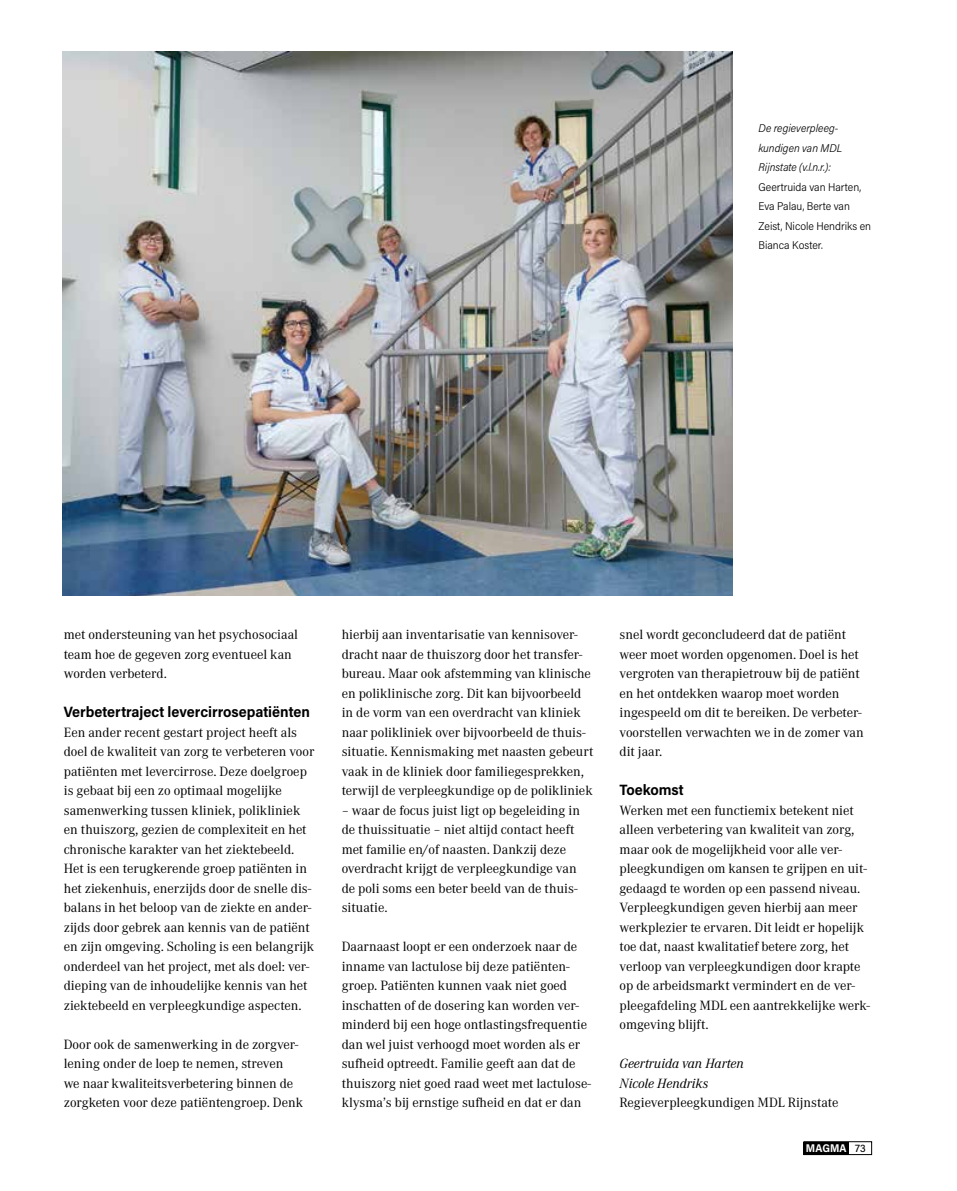
<style>
.page{position:relative;width:957px;height:1191px;background:#fff}
.page>*{position:absolute;margin:0;border:0;box-sizing:border-box;transform-origin:0 0}
.t1{font:700 15px "Acumin Pro Semi Cond";color:#000}
.t2{font:13.95px/19.5px "Corporate A";color:#000}
.t3{font:italic 13.95px/19.5px "Corporate A";color:#000}
.t4{font:300 11.25px/19.5px "Acumin Pro Semi Cond";color:#000}
.t5{font:italic 300 11.25px/19.5px "Acumin Pro Semi Cond";color:#000}
.t6{font:11.25px "Acumin Pro Semi Cond Bold 4";letter-spacing:.01em;color:#fff}
.s1{font-family:"Acumin Pro Semi Cond";font-weight:500;font-size:10.5px;color:#000}
</style>
<div class="page">
<div style="left:803px;top:1141px;width:69px;height:13px;border:1px solid #000"></div>
<div style="left:803px;top:1141px;width:46px;height:13px;background:#000"></div>
<img style="left:63px;top:52px;width:670px;height:543px">
<p class="t5" style="left:758px;top:118px;width:85px">De regieverpleeg&shy;kundigen van MDL<br>Rijnstate (v.l.n.r.):</p>
<p class="t4" style="left:758px;top:176px;width:114px">Geertruida van Harten,<br>Eva Palau, Berte van<br>Zeist, Nicole Hendriks en<br>Bianca Koster.</p>
<p class="t2" style="left:64px;top:624px;width:236px">met ondersteuning van het psychosociaal team hoe de gegeven zorg eventueel kan worden verbeterd.</p>
<p class="t1" style="left:64px;top:701px;width:248px">Verbetertraject levercirrosepatiënten</p>
<p class="t2" style="left:64px;top:722px;width:252px">Een ander recent gestart project heeft als doel de kwaliteit van zorg te verbeteren voor patiënten met levercirrose. Deze doelgroep is gebaat bij een zo optimaal mogelijke samenwerking tussen kliniek, polikliniek en thuiszorg, gezien de complexiteit en het chronische karakter van het ziektebeeld.<br>Het is een terugkerende groep patiënten in het ziekenhuis, enerzijds door de snelle dis&shy;balans in het beloop van de ziekte en ander&shy;zijds door gebrek aan kennis van de patiënt en zijn omgeving. Scholing is een belangrijk onderdeel van het project, met als doel: ver&shy;dieping van de inhoudelijke kennis van het ziektebeeld en verpleegkundige aspecten.</p>
<p class="t2" style="left:64px;top:1034px;width:241px">Door ook de samenwerking in de zorgver&shy;lening onder de loep te nemen, streven<br>we naar kwaliteitsverbetering binnen de zorgketen voor deze patiëntengroep. Denk</p>
<p class="t2" style="left:342px;top:624px;width:253px">hierbij aan inventarisatie van kennisover&shy;dracht naar de thuiszorg door het transfer&shy;bureau. Maar ook afstemming van klinische en poliklinische zorg. Dit kan bijvoorbeeld in de vorm van een overdracht van kliniek naar polikliniek over bijvoorbeeld de thuis&shy;situatie. Kennismaking met naasten gebeurt vaak in de kliniek door familiegesprekken, terwijl de verpleegkundige op de polikliniek</p>
<p class="t2" style="left:342px;top:800px;width:240px">– waar de focus juist ligt op begeleiding in de thuissituatie – niet altijd contact heeft met familie en/of naasten. Dankzij deze overdracht krijgt de verpleegkundige van de poli soms een beter beeld van de thuis&shy;situatie.</p>
<p class="t2" style="left:342px;top:936px;width:251px">Daarnaast loopt er een onderzoek naar de inname van lactulose bij deze patiënten&shy;groep. Patiënten kunnen vaak niet goed inschatten of de dosering kan worden ver&shy;minderd bij een hoge ontlastingsfrequentie dan wel juist verhoogd moet worden als er sufheid optreedt. Familie geeft aan dat de thuiszorg niet goed raad weet met lactulose&shy;klysma’s bij ernstige sufheid en dat er dan</p>
<p class="t2" style="left:619px;top:624px;width:246px">snel wordt geconcludeerd dat de patiënt weer moet worden opgenomen. Doel is het vergroten van therapietrouw bij de patiënt en het ontdekken waarop moet worden ingespeeld om dit te bereiken. De verbeter&shy;voorstellen verwachten we in de zomer van dit jaar.</p>
<p class="t1" style="left:619px;top:779px;width:66px">Toekomst</p>
<p class="t2" style="left:619px;top:800px;width:252px">Werken met een functiemix betekent niet alleen verbetering van kwaliteit van zorg, maar ook de mogelijkheid voor alle ver&shy;pleegkundigen om kansen te grijpen en uit&shy;gedaagd te worden op een passend niveau.<br>Verpleegkundigen geven hierbij aan meer werkplezier te ervaren. Dit leidt er hopelijk toe dat, naast kwalitatief betere zorg, het verloop van verpleegkundigen door krapte op de arbeidsmarkt vermindert en de ver&shy;pleegafdeling MDL een aantrekkelijke werk&shy;omgeving blijft.</p>
<p class="t3" style="left:619px;top:1053px;width:126px">Geertruida van Harten<br>Nicole Hendriks</p>
<p class="t2" style="left:619px;top:1092px;width:220px">Regieverpleegkundigen MDL Rijnstate</p>
<p class="t6" style="left:806px;top:1140px;width:61px">MAGMA <span class="s1">73</span></p>
</div>
